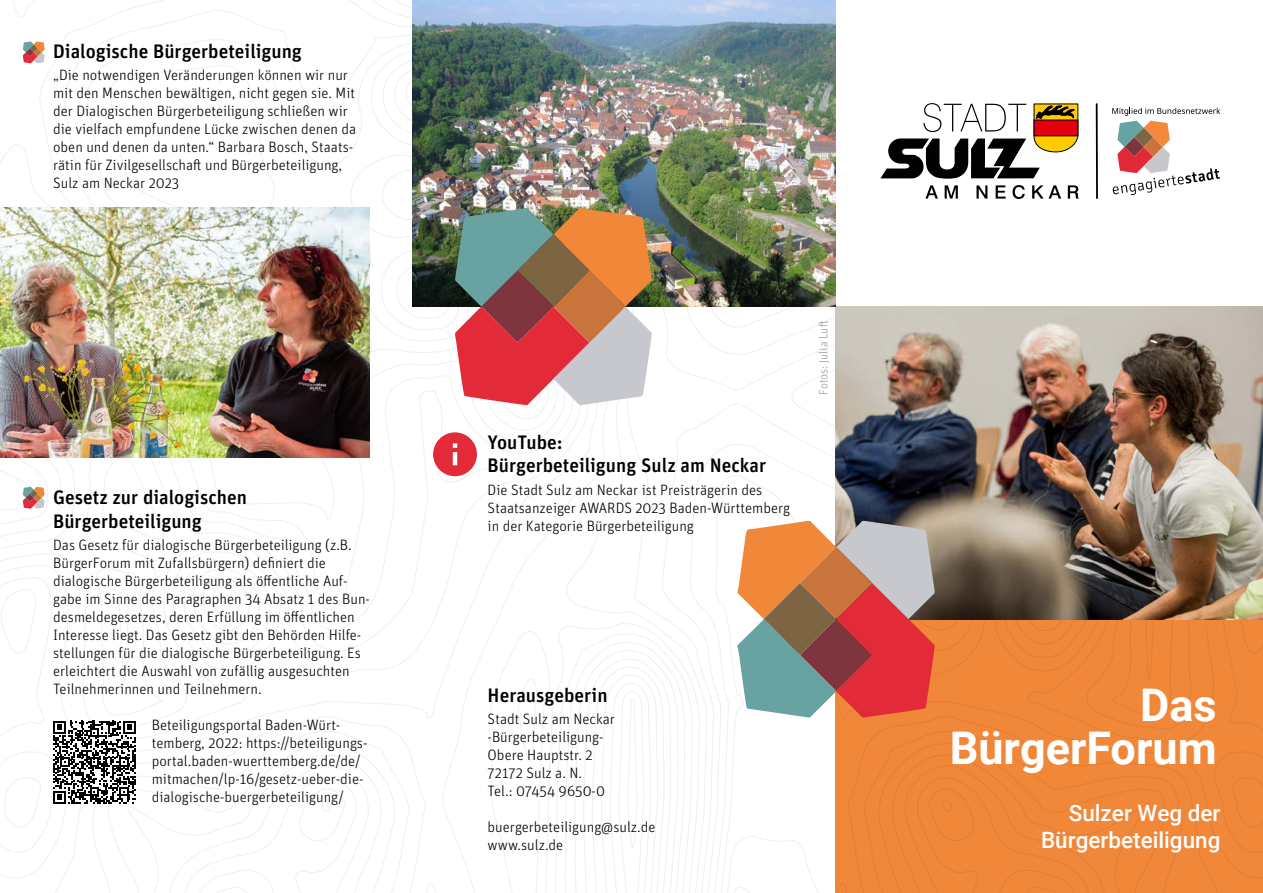
<style>
.page{position:relative;width:1263px;height:893px;background:#fff}
.page>*{position:absolute;margin:0;border:0;box-sizing:border-box;transform-origin:0 0}
.t1{font:700 45px/43.5px "Roboto";color:#fff;text-align:right}
.t2{font:500 22.5px/27px "Roboto";color:#fff;text-align:right}
.Überschrift{font:500 19.5px/23.4px "Unit Pro";color:#000}
.Absatzformat_1{font:300 15px/18px "Unit Pro";color:#000}
.Absatzformat_1-2{font:300 12px "Unit Pro";color:#9c9c9d}
</style>
<div class="page">
<img style="left:0;top:0;width:1263px;height:893px">
<p class="Überschrift" style="left:53px;top:39px;width:250px">Dialogische Bürgerbeteiligung</p>
<p class="Absatzformat_1" style="left:53px;top:66px;width:305px">„Die notwendigen Veränderungen können wir nur mit den Menschen bewältigen, nicht gegen sie. Mit der Dialogischen Bürgerbeteiligung schließen wir die vielfach empfundene Lücke zwischen denen da oben und denen da unten.“ Barbara Bosch, Staats&shy;rätin für Zivilgesellschaft und Bürgerbeteiligung, Sulz am Neckar 2023</p>
<p class="Überschrift" style="left:53px;top:485px;width:195px">Gesetz zur dialogischen<br>Bürgerbeteiligung</p>
<p class="Absatzformat_1" style="left:53px;top:535px;width:318px">Das Gesetz für dialogische Bürgerbeteiligung (z.B.<br>BürgerForum mit Zufallsbürgern) definiert die dialogische Bürgerbeteiligung als öffentliche Auf&shy;gabe im Sinne des Paragraphen 34 Absatz 1 des Bun&shy;desmeldegesetzes, deren Erfüllung im öffentlichen Interesse liegt. Das Gesetz gibt den Behörden Hilfe&shy;stellungen für die dialogische Bürgerbeteiligung. Es erleichtert die Auswahl von zufällig ausgesuchten Teilnehmerinnen und Teilnehmern.</p>
<p class="Absatzformat_1" style="left:152px;top:715px;width:217px">Beteiligungsportal Baden-Würt&shy;temberg, 2022: https://beteiligungs&shy;portal.baden-wuerttemberg.de/de/ mitmachen/lp-16/gesetz-ueber-die&shy;dialogische-buergerbeteiligung/</p>
<p class="Überschrift" style="left:488px;top:429px;width:280px">YouTube:<br>Bürgerbeteiligung Sulz am Neckar</p>
<p class="Absatzformat_1" style="left:488px;top:480px;width:304px">Die Stadt Sulz am Neckar ist Preisträgerin des<br>Staatsanzeiger AWARDS 2023 Baden-Württemberg in der Kategorie Bürgerbeteiligung</p>
<p class="Absatzformat_1-2" style="left:816px;top:395px;width:75px;rotate:-90deg">Fotos: Julia Luft</p>
<p class="Überschrift" style="left:488px;top:683px;width:121px">Herausgeberin</p>
<p class="Absatzformat_1" style="left:488px;top:710px;width:129px">Stadt Sulz am Neckar</p>
<p class="Absatzformat_1" style="left:488px;top:728px;width:117px">-Bürgerbeteiligung-</p>
<p class="Absatzformat_1" style="left:488px;top:746px;width:106px">Obere Hauptstr. 2</p>
<p class="Absatzformat_1" style="left:488px;top:764px;width:96px">72172 Sulz a. N.</p>
<p class="Absatzformat_1" style="left:488px;top:782px;width:119px">Tel.: 07454 9650-0</p>
<p class="Absatzformat_1" style="left:488px;top:818px;width:169px">buergerbeteiligung@sulz.de</p>
<p class="Absatzformat_1" style="left:488px;top:836px;width:77px">www.sulz.de</p>
<p class="t1" style="left:950px;top:681px;width:268px">Das<br>BürgerForum</p>
<p class="t2" style="left:1041px;top:799px;width:181px">Sulzer Weg der<br>Bürgerbeteiligung</p>
</div>
